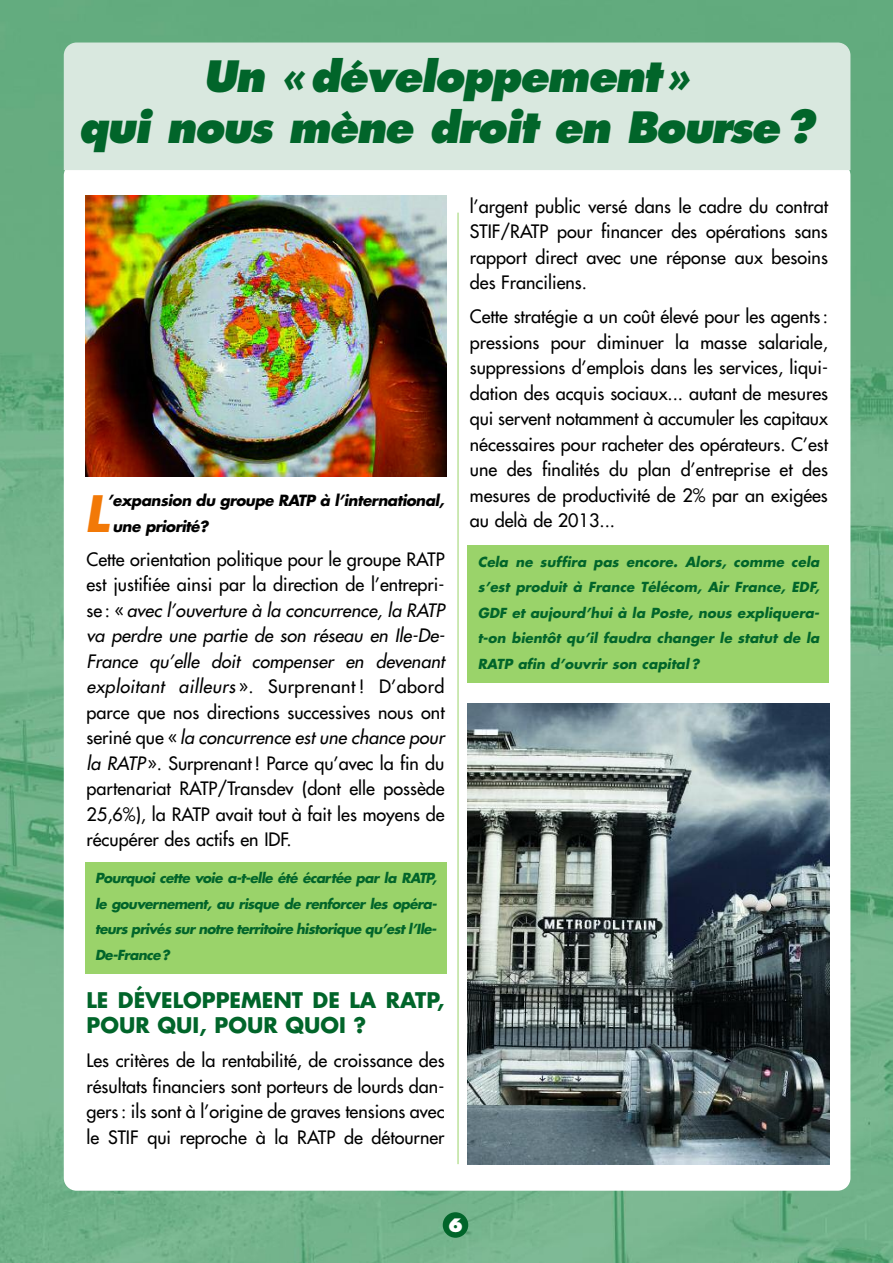
<style>
.page{position:relative;width:893px;height:1263px;background:#fff}
.page>*{position:absolute;margin:0;border:0;box-sizing:border-box;transform-origin:0 0}
.t1{font:italic 700 48.75px "Futura";color:#f27907}
.t2{font:italic 800 42px/51.9px "Futura";letter-spacing:-.04em;color:#01652a;text-align:center}
.t3{font:700 21px/25.5px "Futura";color:#01652a}
.t4{font:18px/25.5px "Futura";color:#000;text-align:justify}
.t5{font:800 18px "Futura";color:#fff}
.t6{font:italic 700 15px/25.5px "Futura";letter-spacing:-.03em;color:#000}
.t7{font:italic 700 13.5px/25.5px "Futura";letter-spacing:-.04em;color:#01652a;text-align:justify}
.s1{font-style:italic}
</style>
<div class="page">
<img style="left:0;top:0;width:893px;height:1263px">
<div style="left:443px;top:1212px;width:25px;height:26px;background:#01652a;border-radius:50%"></div>
<div style="left:64px;top:163px;width:786px;height:1028px;background:#fff;border-radius:13px"></div>
<hr style="left:458px;top:213px;width:1px;height:951px;background:#9ad36a">
<div style="left:468px;top:545px;width:361px;height:137px;background:#9ad36a"></div>
<div style="left:85px;top:862px;width:361px;height:111px;background:#9ad36a"></div>
<img style="left:85px;top:196px;width:361px;height:280px">
<img style="left:468px;top:703px;width:361px;height:461px">
<div style="left:64px;top:43px;width:786px;height:127px;background:#d9e8df"></div>
<h2 class="t2" style="left:78px;top:53px;width:738px">Un « développement »<br>qui nous mène droit en Bourse ?</h2>
<h1 class="t1" style="left:84px;top:491px;width:26px">L</h1>
<p class="t6" style="left:112px;top:489px;width:333px;text-indent:-5px">’expansion du groupe RATP à l’international, une priorité?</p>
<p class="t4" style="left:87px;top:548px;width:360px">Cette orientation politique pour le groupe RATP est justifiée ainsi par la direction de l’entrepri&shy;se : « <span class="s1">avec l’ouverture à la concurrence, la RATP va perdre une partie de son réseau en Ile-De-France qu’elle doit compenser en devenant exploitant ailleurs</span> ». Surprenant ! D’abord parce que nos directions successives nous ont seriné que « <span class="s1">la concurrence est une chance pour la RATP</span> ». Surprenant! Parce qu’avec la fin du partenariat RATP/Transdev (dont elle possède 25,6%), la RATP avait tout à fait les moyens de récupérer des actifs en IDF.</p>
<p class="t7" style="left:95px;top:866px;width:343px">Pourquoi cette voie a-t-elle été écartée par la RATP, le gouvernement, au risque de renforcer les opéra&shy;teurs privés sur notre territoire historique qu’est l’Ile-De-France?</p>
<p class="t3" style="left:87px;top:989px;width:359px">LE DÉVELOPPEMENT DE LA RATP,<br>POUR QUI, POUR QUOI ?</p>
<p class="t4" style="left:87px;top:1049px;width:360px">Les critères de la rentabilité, de croissance des résultats financiers sont porteurs de lourds dan&shy;gers: ils sont à l’origine de graves tensions avec le STIF qui reproche à la RATP de détourner</p>
<p class="t4" style="left:470px;top:195px;width:360px">l’argent public versé dans le cadre du contrat STIF/RATP pour financer des opérations sans rapport direct avec une réponse aux besoins des Franciliens.</p>
<p class="t4" style="left:470px;top:305px;width:360px">Cette stratégie a un coût élevé pour les agents : pressions pour diminuer la masse salariale, suppressions d’emplois dans les services, liqui&shy;dation des acquis sociaux... autant de mesures qui servent notamment à accumuler les capitaux nécessaires pour racheter des opérateurs. C’est une des finalités du plan d’entreprise et des mesures de productivité de 2% par an exigées au delà de 2013...</p>
<p class="t7" style="left:478px;top:550px;width:343px">Cela ne suffira pas encore. Alors, comme cela s’est produit à France Télécom, Air France, EDF, GDF et aujourd’hui à la Poste, nous expliquera&shy;t-on bientôt qu’il faudra changer le statut de la RATP afin d’ouvrir son capital ?</p>
<p class="t5" style="left:448px;top:1217px;width:16px">6</p>
</div>
